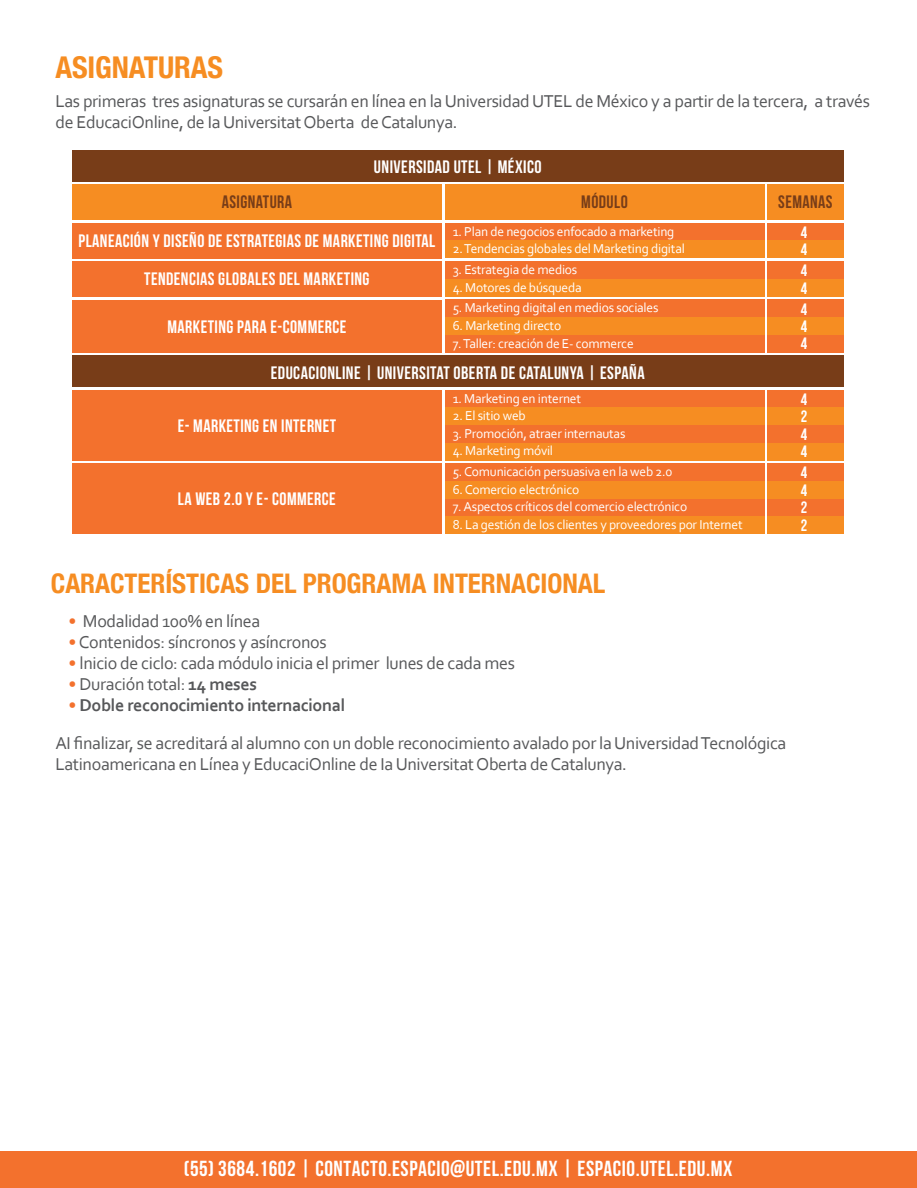
<style>
.page{position:relative;width:917px;height:1188px;background:#fff}
.page>*{position:absolute;margin:0;border:0;box-sizing:border-box;transform-origin:0 0}
.t1{font:700 condensed 30px "Helvetica Neue";letter-spacing:-.005em;color:#f68d22}
.t2{font:700 condensed 27px "Helvetica Neue";letter-spacing:-.005em;color:#f68d22}
.t3{font:21.75px "Bebas Neue";letter-spacing:.025em;color:#fff}
.t4{font:18px/21px "Corbel";letter-spacing:-.02em;color:#57585a}
.t5{font:18px "Bebas Neue";letter-spacing:.025em;color:#fff}
.t6{font:700 18px "Corbel";letter-spacing:-.02em;color:#57585a}
.t7{font:18px "Bebas Neue";letter-spacing:.025em;color:#783d18}
.t8{font:16.5px/17.5px "Bebas Neue";color:#fff;text-align:justify}
.t9{font:13.5px "Corbel";letter-spacing:-.015em;color:#fff}
.s1{color:#f3712d}
.s2{font-weight:700}
.s3{font-weight:400;color:#f3712d}
</style>
<div class="page">
<div style="left:0;top:1152px;width:916px;height:36px;background:#f3712d"></div>
<div style="left:72px;top:150px;width:771px;height:32px;background:#783d18"></div>
<div style="left:72px;top:356px;width:771px;height:31px;background:#783d18"></div>
<div style="left:767px;top:185px;width:76px;height:35px;background:#f68d22"></div>
<div style="left:72px;top:185px;width:370px;height:35px;background:#f68d22"></div>
<div style="left:444px;top:185px;width:320px;height:35px;background:#f68d22"></div>
<div style="left:444px;top:223px;width:320px;height:18px;background:#f3712d"></div>
<div style="left:72px;top:223px;width:370px;height:35px;background:#f3712d"></div>
<div style="left:444px;top:241px;width:320px;height:17px;background:#f68d22"></div>
<div style="left:767px;top:223px;width:76px;height:18px;background:#f3712d"></div>
<div style="left:767px;top:241px;width:76px;height:17px;background:#f68d22"></div>
<div style="left:444px;top:261px;width:320px;height:18px;background:#f3712d"></div>
<div style="left:72px;top:261px;width:370px;height:36px;background:#f3712d"></div>
<div style="left:444px;top:279px;width:320px;height:18px;background:#f68d22"></div>
<div style="left:767px;top:261px;width:76px;height:18px;background:#f3712d"></div>
<div style="left:767px;top:279px;width:76px;height:18px;background:#f68d22"></div>
<div style="left:444px;top:300px;width:320px;height:17px;background:#f3712d"></div>
<div style="left:444px;top:335px;width:320px;height:18px;background:#f3712d"></div>
<div style="left:72px;top:300px;width:370px;height:53px;background:#f3712d"></div>
<div style="left:444px;top:317px;width:320px;height:18px;background:#f68d22"></div>
<div style="left:767px;top:300px;width:76px;height:17px;background:#f3712d"></div>
<div style="left:767px;top:335px;width:76px;height:18px;background:#f3712d"></div>
<div style="left:767px;top:317px;width:76px;height:18px;background:#f68d22"></div>
<div style="left:444px;top:390px;width:320px;height:17px;background:#f3712d"></div>
<div style="left:444px;top:425px;width:320px;height:18px;background:#f3712d"></div>
<div style="left:72px;top:390px;width:370px;height:70px;background:#f3712d"></div>
<div style="left:444px;top:407px;width:320px;height:18px;background:#f68d22"></div>
<div style="left:444px;top:443px;width:320px;height:17px;background:#f68d22"></div>
<div style="left:767px;top:390px;width:76px;height:17px;background:#f3712d"></div>
<div style="left:767px;top:425px;width:76px;height:18px;background:#f3712d"></div>
<div style="left:767px;top:407px;width:76px;height:18px;background:#f68d22"></div>
<div style="left:767px;top:443px;width:76px;height:17px;background:#f68d22"></div>
<div style="left:444px;top:463px;width:320px;height:18px;background:#f3712d"></div>
<div style="left:444px;top:499px;width:320px;height:17px;background:#f3712d"></div>
<div style="left:72px;top:463px;width:370px;height:71px;background:#f3712d"></div>
<div style="left:444px;top:481px;width:320px;height:18px;background:#f68d22"></div>
<div style="left:444px;top:516px;width:320px;height:18px;background:#f68d22"></div>
<div style="left:767px;top:463px;width:76px;height:18px;background:#f3712d"></div>
<div style="left:767px;top:499px;width:76px;height:17px;background:#f3712d"></div>
<div style="left:767px;top:481px;width:76px;height:18px;background:#f68d22"></div>
<div style="left:767px;top:516px;width:76px;height:18px;background:#f68d22"></div>
<h1 class="t1" style="left:55px;top:42px;width:169px">ASIGNATURAS</h1>
<p class="t4" style="left:55px;top:90px;width:816px">Las primeras tres asignaturas se cursarán en línea en la Universidad UTEL de México y a partir de la tercera, a través de EducaciOnline, de Ia Universitat Oberta de Catalunya.</p>
<p class="t5" style="left:374px;top:157px;width:169px">UNIVERSIDAD UTEL | MÉXICO</p>
<p class="t7" style="left:222px;top:192px;width:72px">ASIGNATURA</p>
<p class="t7" style="left:581px;top:192px;width:48px">MÓDULO</p>
<p class="t7" style="left:778px;top:192px;width:56px">SEMANAS</p>
<p class="t9" style="left:452px;top:223px;width:223px">1. Plan de negocios enfocado a marketing</p>
<p class="t9" style="left:452px;top:240px;width:234px">2. Tendencias globales del Marketing digital</p>
<p class="t5" style="left:79px;top:231px;width:358px">PLANEACIÓN Y DISEÑO DE ESTRATEGIAS DE MARKETING DIGITAL</p>
<p class="t8" style="left:800px;top:224px;width:8px;line-height:17.1px">4<br>4</p>
<p class="t9" style="left:452px;top:261px;width:126px">3. Estrategia de medios</p>
<p class="t9" style="left:452px;top:279px;width:130px">4. Motores de búsqueda</p>
<p class="t5" style="left:144px;top:269px;width:227px">TENDENCIAS GLOBALES DEL MARKETING</p>
<p class="t8" style="left:800px;top:262px;width:8px;line-height:17.1px">4<br>4</p>
<p class="t9" style="left:452px;top:300px;width:207px">5. Marketing digital en medios sociales</p>
<p class="t9" style="left:452px;top:317px;width:110px">6. Marketing directo</p>
<p class="t9" style="left:452px;top:335px;width:182px">7. Taller: creación de E- commerce</p>
<p class="t8" style="left:800px;top:300px;width:8px;line-height:17.1px">4<br>4<br>4</p>
<p class="t5" style="left:167px;top:316px;width:180px">MARKETING PARA E-COMMERCE</p>
<p class="t5" style="left:271px;top:363px;width:375px">EDUCACIONLINE | UNIVERSITAT OBERTA DE CATALUNYA | ESPAÑA</p>
<p class="t5" style="left:178px;top:416px;width:160px">E- MARKETING EN INTERNET</p>
<p class="t5" style="left:178px;top:489px;width:159px">LA WEB 2.0 Y E- COMMERCE</p>
<p class="t9" style="left:452px;top:390px;width:130px">1. Marketing en internet</p>
<p class="t9" style="left:452px;top:407px;width:75px">2. El sitio web</p>
<p class="t9" style="left:452px;top:425px;width:174px">3. Promoción, atraer internautas</p>
<p class="t9" style="left:452px;top:442px;width:102px">4. Marketing móvil</p>
<p class="t9" style="left:452px;top:463px;width:221px">5. Comunicación persuasiva en la web 2.0</p>
<p class="t9" style="left:452px;top:481px;width:128px">6. Comercio electrónico</p>
<p class="t9" style="left:452px;top:498px;width:236px">7. Aspectos críticos del comercio electrónico</p>
<p class="t9" style="left:452px;top:516px;width:291px">8. La gestión de los clientes y proveedores por Internet</p>
<h2 class="t2" style="left:51px;top:561px;width:556px">CARACTERÍSTICAS DEL PROGRAMA INTERNACIONAL</h2>
<p class="t4" style="left:69px;top:610px;width:193px"><span class="s1">•</span> Modalidad 100% en línea</p>
<p class="t4" style="left:69px;top:631px;width:260px"><span class="s1">•</span>Contenidos: síncronos y asíncronos</p>
<p class="t4" style="left:69px;top:652px;width:448px"><span class="s1">•</span> lnicio de ciclo: cada módulo inicia el primer lunes de cada mes</p>
<p class="t4" style="left:69px;top:673px;width:190px"><span class="s1">•</span> Duración total: <span class="s2">14 meses</span></p>
<p class="t6" style="left:69px;top:694px;width:278px"><span class="s3">•</span> Doble reconocimiento internacional</p>
<p class="t4" style="left:55px;top:732px;width:732px">AI finalizar, se acreditará al alumno con un doble reconocimiento avalado por la Universidad Tecnológica<br>Latinoamericana en Línea y EducaciOnline de Ia Universitat Oberta de Catalunya.</p>
<p class="t8" style="left:800px;top:390px;width:8px">4<br>2<br>4<br>4</p>
<p class="t8" style="left:800px;top:463px;width:8px">4<br>4<br>2<br>2</p>
<p class="t3" style="left:184px;top:1156px;width:550px">(55) 3684.1602 | CONTACTO.ESPACIO@UTEL.EDU.MX | ESPACIO.UTEL.EDU.MX</p>
</div>
